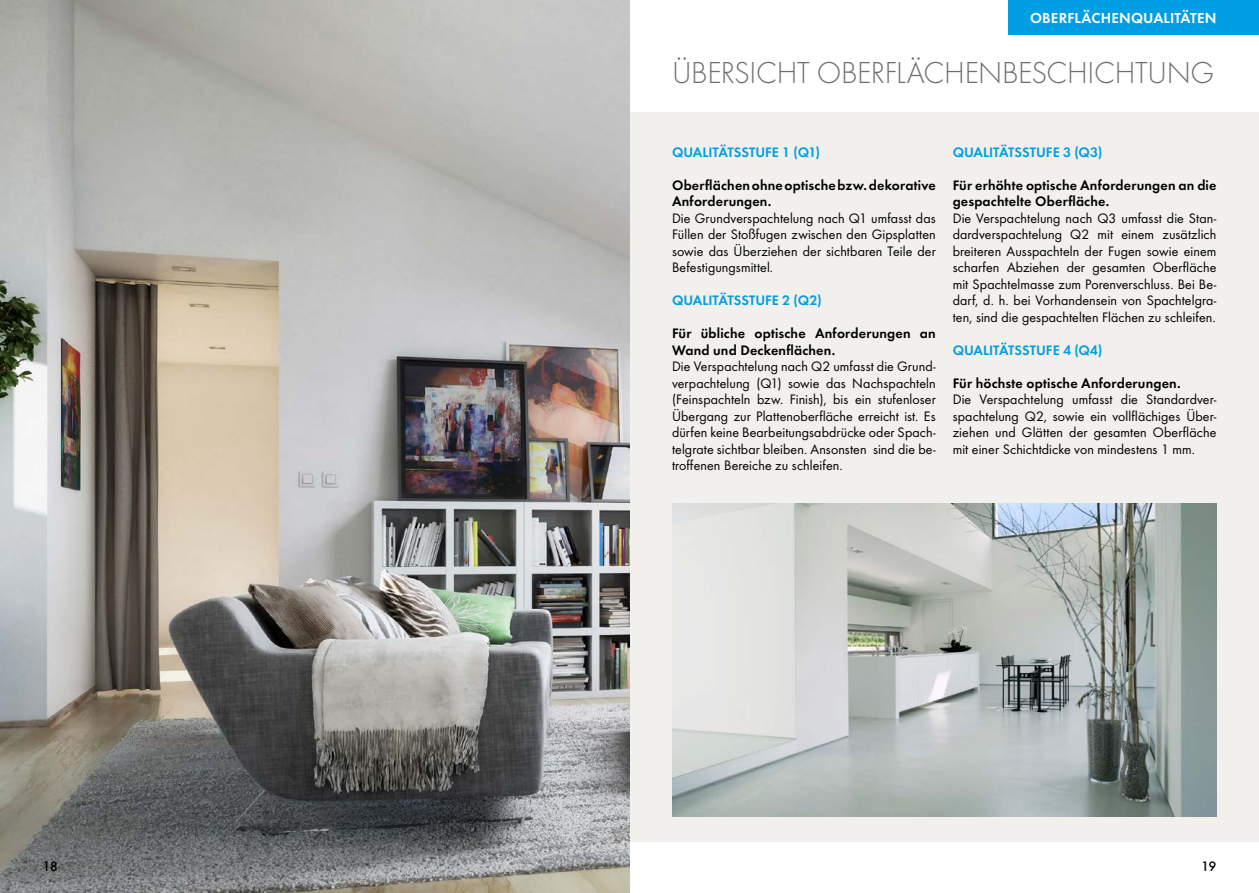
<style>
.page{position:relative;width:1259px;height:893px;background:#fff}
.page>*{position:absolute;margin:0;border:0;box-sizing:border-box;transform-origin:0 0}
.t1{font:300 31.5px "Futura";letter-spacing:-.01em;color:#6f6f6e}
.t2{font:15px "Futura Dem";letter-spacing:.01em;color:#fff}
.t3{font:14.25px/16.5px "Futura Boo";letter-spacing:.005em;color:#000;text-align:justify}
.t4{font:14.25px/16.5px "Futura Dem";letter-spacing:.01em;color:#000}
.t5{font:14.25px "Futura Dem";color:#009ee3}
.t6{font:500 14.25px "Futura";color:#000}
.s1{color:#fff}
</style>
<div class="page">
<div style="left:0;top:113px;width:1259px;height:729px;background:#f2f0ec"></div>
<img style="left:672px;top:503px;width:544px;height:314px">
<div style="left:1008px;top:0;width:251px;height:34px;background:#009ee3"></div>
<img style="left:0;top:0;width:629px;height:893px">
<p class="t2" style="left:1030px;top:7px;width:188px">OBERFLÄCHENQUALITÄTEN</p>
<h1 class="t1" style="left:672px;top:55px;width:544px">ÜBERSICHT OBERFLÄCHENBESCHICHTUNG</h1>
<p class="t5" style="left:672px;top:142px;width:149px">QUALITÄTSSTUFE 1 (Q1)</p>
<p class="t4" style="left:672px;top:176px;width:265px">Oberflächen ohne optische bzw. dekorative<br>Anforderungen.</p>
<p class="t3" style="left:672px;top:210px;width:265px">Die Grundverspachtelung nach Q1 umfasst das Füllen der Stoßfugen zwischen den Gipsplatten sowie das Überziehen der sichtbaren Teile der Befestigungsmittel.</p>
<p class="t5" style="left:672px;top:290px;width:151px">QUALITÄTSSTUFE 2 (Q2)</p>
<p class="t4" style="left:672px;top:324px;width:265px">Für übliche optische Anforderungen an<br>Wand und Deckenflächen.</p>
<p class="t3" style="left:672px;top:358px;width:265px">Die Verspachtelung nach Q2 umfasst die Grund&shy;verpachtelung (Q1) sowie das Nachspachteln (Feinspachteln bzw. Finish), bis ein stufenloser Übergang zur Plattenoberfläche erreicht ist. Es dürfen keine Bearbeitungsabdrücke oder Spach&shy;telgrate sichtbar bleiben. Ansonsten sind die be&shy;troffenen Bereiche zu schleifen.</p>
<p class="t5" style="left:952px;top:142px;width:151px">QUALITÄTSSTUFE 3 (Q3)</p>
<p class="t4" style="left:952px;top:176px;width:265px">Für erhöhte optische Anforderungen an die gespachtelte Oberfläche.</p>
<p class="t3" style="left:952px;top:210px;width:265px">Die Verspachtelung nach Q3 umfasst die Stan&shy;dardverspachtelung Q2 mit einem zusätzlich breiteren Ausspachteln der Fugen sowie einem scharfen Abziehen der gesamten Oberfläche mit Spachtelmasse zum Porenverschluss. Bei Be&shy;darf, d. h. bei Vorhandensein von Spachtelgra&shy;ten, sind die gespachtelten Flächen zu schleifen.</p>
<p class="t5" style="left:952px;top:340px;width:151px">QUALITÄTSSTUFE 4 (Q4)</p>
<p class="t4" style="left:952px;top:374px;width:229px">Für höchste optische Anforderungen.</p>
<p class="t3" style="left:952px;top:391px;width:265px">Die Verspachtelung umfasst die Standardver&shy;spachtelung Q2, sowie ein vollflächiges Über&shy;ziehen und Glätten der gesamten Oberfläche mit einer Schichtdicke von mindestens 1 mm.</p>
<p class="t6" style="left:43px;top:858px;width:17px">18</p>
<p class="t6" style="left:1194px;top:858px;width:23px"><span class="s1">_</span>19</p>
</div>
